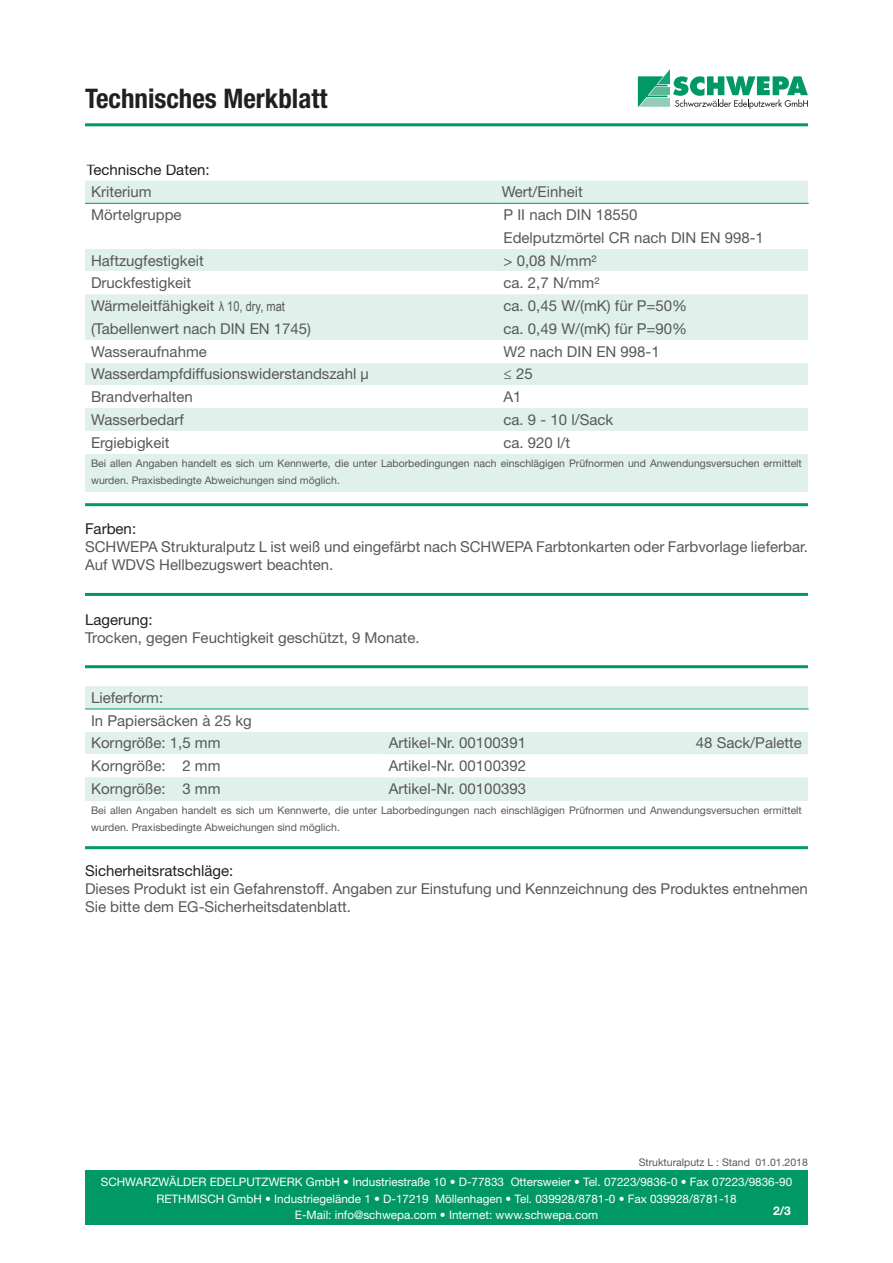
<style>
.page{position:relative;width:893px;height:1263px;background:#fff}
.page>*{position:absolute;margin:0;border:0;box-sizing:border-box;transform-origin:0 0}
.t1{font:700 condensed 27px "Helvetica Neue LT Std";color:#231f20}
.t2{font:15px/22.8px "Helvetica Neue LT Std";color:#57585a}
.t3{font:15px "Helvetica Neue LT Std";color:#231f20}
.t4{font:700 12px "Helvetica Neue LT Std";color:#fff}
.t5{font:11.7px/16.5px "Helvetica Neue LT Std";color:#fff;text-align:center}
.t6{font:10.5px/16.5px "Helvetica Neue LT Std";color:#57585a}
.s1{font-family:"Arial Narrow";font-size:13.5px}
</style>
<div class="page">
<hr style="left:85px;top:123px;width:723px;height:3px;background:#009864">
<div style="left:85px;top:1171px;width:723px;height:54px;background:#009864"></div>
<svg style="left:638px;top:69px;width:170px;height:40px"></svg>
<hr style="left:85px;top:503px;width:723px;height:3px;background:#009864">
<hr style="left:85px;top:846px;width:723px;height:3px;background:#009864">
<hr style="left:85px;top:665px;width:723px;height:3px;background:#009864">
<div style="left:85px;top:181px;width:723px;height:311px;background:#e0f0ea"></div>
<div style="left:85px;top:203px;width:336px;height:23px;background:#fff"></div>
<div style="left:421px;top:203px;width:76px;height:23px;background:#fff"></div>
<div style="left:497px;top:203px;width:311px;height:23px;background:#fff"></div>
<svg style="left:85px;top:226px;width:723px;height:23px"></svg>
<div style="left:85px;top:272px;width:336px;height:22px;background:#fff"></div>
<div style="left:421px;top:272px;width:76px;height:22px;background:#fff"></div>
<div style="left:497px;top:272px;width:311px;height:22px;background:#fff"></div>
<div style="left:85px;top:340px;width:336px;height:23px;background:#fff"></div>
<div style="left:421px;top:340px;width:76px;height:23px;background:#fff"></div>
<div style="left:497px;top:340px;width:311px;height:23px;background:#fff"></div>
<div style="left:85px;top:385px;width:336px;height:23px;background:#fff"></div>
<div style="left:421px;top:385px;width:76px;height:23px;background:#fff"></div>
<div style="left:497px;top:385px;width:311px;height:23px;background:#fff"></div>
<div style="left:85px;top:431px;width:336px;height:23px;background:#fff"></div>
<div style="left:421px;top:431px;width:76px;height:23px;background:#fff"></div>
<div style="left:497px;top:431px;width:311px;height:23px;background:#fff"></div>
<hr style="left:85px;top:203px;width:336px;height:1px;background:#009864">
<hr style="left:421px;top:203px;width:76px;height:1px;background:#009864">
<hr style="left:497px;top:203px;width:312px;height:1px;background:#009864">
<hr style="left:85px;top:593px;width:723px;height:3px;background:#009864">
<div style="left:85px;top:686px;width:723px;height:115px;background:#e0f0ea"></div>
<div style="left:85px;top:709px;width:298px;height:23px;background:#fff"></div>
<svg style="left:383px;top:709px;width:425px;height:23px"></svg>
<div style="left:85px;top:754px;width:298px;height:23px;background:#fff"></div>
<svg style="left:383px;top:754px;width:425px;height:23px"></svg>
<hr style="left:85px;top:708px;width:298px;height:1px;background:#009864">
<hr style="left:383px;top:708px;width:212px;height:1px;background:#009864">
<hr style="left:595px;top:708px;width:214px;height:1px;background:#009864">
<h1 class="t1" style="left:85px;top:82px;width:244px">Technisches Merkblatt</h1>
<p class="t3" style="left:87px;top:161px;width:125px">Technische Daten:</p>
<p class="t2" style="left:91px;top:180px;width:62px">Kriterium</p>
<p class="t2" style="left:502px;top:180px;width:83px">Wert/Einheit</p>
<p class="t2" style="left:91px;top:203px;width:92px">Mörtelgruppe</p>
<p class="t2" style="left:503px;top:203px;width:262px">P II nach DIN 18550<br>Edelputzmörtel CR nach DIN EN 998-1</p>
<p class="t2" style="left:91px;top:249px;width:114px">Haftzugfestigkeit</p>
<p class="t2" style="left:503px;top:249px;width:94px">&gt; 0,08 N/mm²</p>
<p class="t2" style="left:91px;top:271px;width:102px">Druckfestigkeit</p>
<p class="t2" style="left:503px;top:271px;width:97px">ca. 2,7 N/mm²</p>
<p class="t2" style="left:91px;top:294px;width:195px">Wärmeleitfähigkeit <span class="s1">λ 10, dry, mat</span></p>
<p class="t2" style="left:503px;top:294px;width:185px">ca. 0,45 W/(mK) für P=50%</p>
<p class="t2" style="left:91px;top:317px;width:222px">(Tabellenwert nach DIN EN 1745)</p>
<p class="t2" style="left:503px;top:317px;width:185px">ca. 0,49 W/(mK) für P=90%</p>
<p class="t2" style="left:91px;top:340px;width:117px">Wasseraufnahme</p>
<p class="t2" style="left:503px;top:340px;width:158px">W2 nach DIN EN 998-1</p>
<p class="t2" style="left:91px;top:362px;width:279px">Wasserdampfdiffusionswiderstandszahl μ</p>
<p class="t2" style="left:503px;top:362px;width:31px">≤ 25</p>
<p class="t2" style="left:91px;top:385px;width:103px">Brandverhalten</p>
<p class="t2" style="left:503px;top:385px;width:20px">A1</p>
<p class="t2" style="left:91px;top:408px;width:94px">Wasserbedarf</p>
<p class="t2" style="left:503px;top:408px;width:111px">ca. 9 - 10 l/Sack</p>
<p class="t2" style="left:91px;top:431px;width:80px">Ergiebigkeit</p>
<p class="t2" style="left:503px;top:431px;width:68px">ca. 920 l/t</p>
<p class="t6" style="left:91px;top:455px;width:712px">Bei allen Angaben handelt es sich um Kennwerte, die unter Laborbedingungen nach einschlägigen Prüfnormen und Anwendungsversuchen ermittelt wurden. Praxisbedingte Abweichungen sind möglich.</p>
<p class="t3" style="left:85px;top:520px;width:53px">Farben:</p>
<p class="t2" style="left:85px;top:538px;width:724px;line-height:18px">SCHWEPA Strukturalputz L ist weiß und eingefärbt nach SCHWEPA Farbtonkarten oder Farbvorlage lieferbar.<br>Auf WDVS Hellbezugswert beachten.</p>
<p class="t3" style="left:85px;top:611px;width:69px">Lagerung:</p>
<p class="t2" style="left:85px;top:626px;width:336px">Trocken, gegen Feuchtigkeit geschützt, 9 Monate.</p>
<p class="t2" style="left:91px;top:686px;width:162px">Lieferform:<br>In Papiersäcken à 25 kg<br>Korngröße: 1,5 mm</p>
<p class="t2" style="left:389px;top:731px;width:139px">Artikel-Nr. 00100391</p>
<p class="t2" style="left:696px;top:731px;width:108px">48 Sack/Palette</p>
<p class="t2" style="left:91px;top:754px;width:131px">Korngröße: 2 mm</p>
<p class="t2" style="left:389px;top:754px;width:139px">Artikel-Nr. 00100392</p>
<p class="t2" style="left:91px;top:777px;width:131px">Korngröße: 3 mm</p>
<p class="t2" style="left:389px;top:777px;width:139px">Artikel-Nr. 00100393</p>
<p class="t6" style="left:91px;top:802px;width:712px">Bei allen Angaben handelt es sich um Kennwerte, die unter Laborbedingungen nach einschlägigen Prüfnormen und Anwendungsversuchen ermittelt wurden. Praxisbedingte Abweichungen sind möglich.</p>
<p class="t3" style="left:85px;top:862px;width:150px">Sicherheitsratschläge:</p>
<p class="t2" style="left:85px;top:879px;width:724px;line-height:18px">Dieses Produkt ist ein Gefahrenstoff. Angaben zur Einstufung und Kennzeichnung des Produktes entnehmen<br>Sie bitte dem EG-Sicherheitsdatenblatt.</p>
<p class="t6" style="left:639px;top:1154px;width:171px">Strukturalputz L : Stand 01.01.2018</p>
<p class="t5" style="left:101px;top:1173px;width:693px">SCHWARZWÄLDER EDELPUTZWERK GmbH • Industriestraße 10 • D-77833 Ottersweier • Tel. 07223/9836-0 • Fax 07223/9836-90<br>RETHMISCH GmbH • Industriegelände 1 • D-17219 Möllenhagen • Tel. 039928/8781-0 • Fax 039928/8781-18<br>E-Mail: info@schwepa.com • Internet: www.schwepa.com</p>
<p class="t4" style="left:773px;top:1203px;width:19px">2/3</p>
</div>
